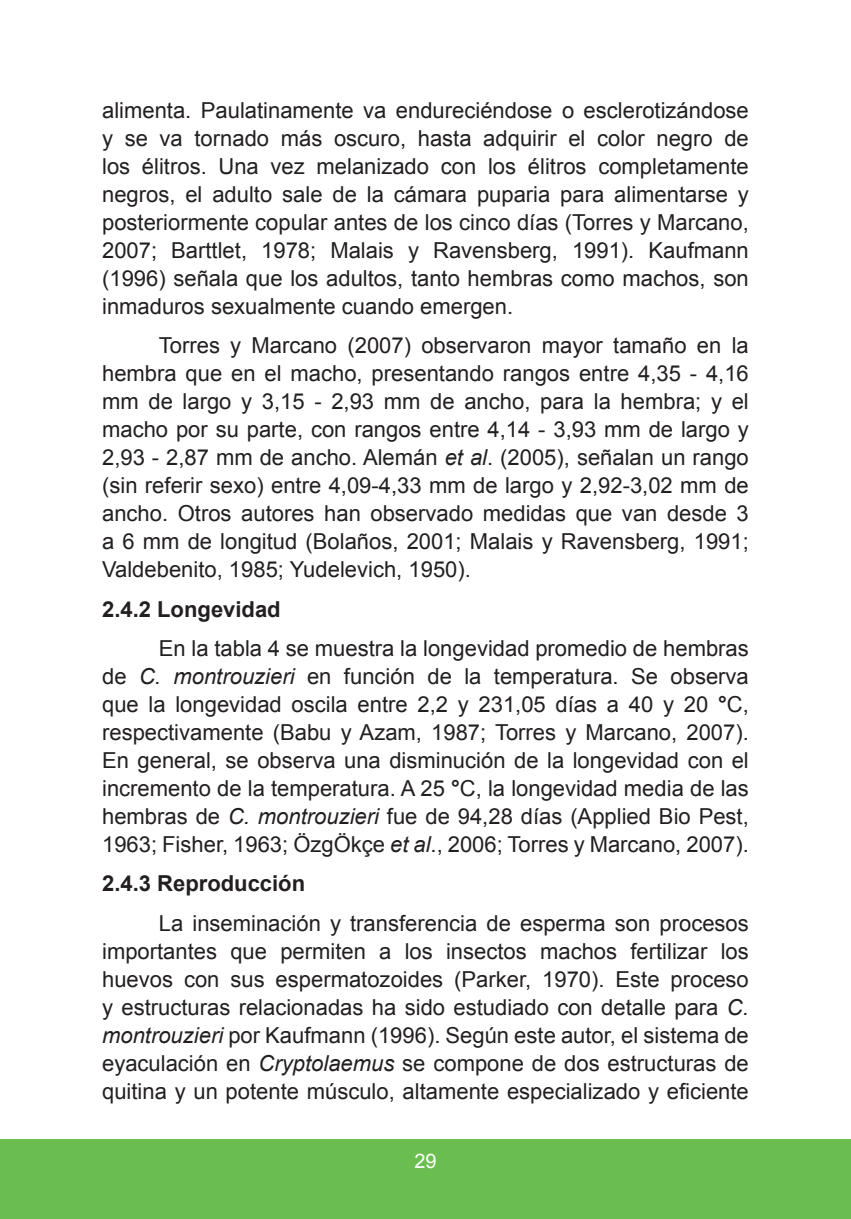
<style>
.page{position:relative;width:851px;height:1219px;background:#fff}
.page>*{position:absolute;margin:0;border:0;box-sizing:border-box;transform-origin:0 0}
.t1{font:22px/28px "Arial";color:#231f20;text-align:justify}
.t2{font:700 22px "Arial";color:#231f20}
.t3{font:20px "Arial";color:#fff}
.s1{font-style:italic}
.s2{font-weight:700}
</style>
<div class="page">
<div style="left:0;top:1140px;width:850px;height:79px;background:#6abe50"></div>
<p class="t1" style="left:102px;top:97px;width:648px">alimenta. Paulatinamente va endureciéndose o esclerotizándose y se va tornado más oscuro, hasta adquirir el color negro de los élitros. Una vez melanizado con los élitros completamente negros, el adulto sale de la cámara puparia para alimentarse y posteriormente copular antes de los cinco días (Torres y Marcano, 2007; Barttlet, 1978; Malais y Ravensberg, 1991). Kaufmann (1996) señala que los adultos, tanto hembras como machos, son inmaduros sexualmente cuando emergen.</p>
<p class="t1" style="left:102px;top:332px;width:648px;text-indent:57px">Torres y Marcano (2007) observaron mayor tamaño en la hembra que en el macho, presentando rangos entre 4,35 - 4,16 mm de largo y 3,15 - 2,93 mm de ancho, para la hembra; y el macho por su parte, con rangos entre 4,14 - 3,93 mm de largo y 2,93 - 2,87 mm de ancho. Alemán <span class="s1">et al</span>. (2005), señalan un rango (sin referir sexo) entre 4,09-4,33 mm de largo y 2,92-3,02 mm de ancho. Otros autores han observado medidas que van desde 3 a 6 mm de longitud (Bolaños, 2001; Malais y Ravensberg, 1991; Valdebenito, 1985; Yudelevich, 1950).</p>
<p class="t2" style="left:102px;top:595px;width:180px">2.4.2 Longevidad</p>
<p class="t1" style="left:102px;top:635px;width:648px;text-indent:57px">En la tabla 4 se muestra la longevidad promedio de hembras de <span class="s1">C. montrouzieri</span> en función de la temperatura. Se observa que la longevidad oscila entre 2,2 y 231,05 días a 40 y 20 <span class="s2">°</span>C, respectivamente (Babu y Azam, 1987; Torres y Marcano, 2007).<br>En general, se observa una disminución de la longevidad con el incremento de la temperatura. A 25 <span class="s2">°</span>C, la longevidad media de las hembras de <span class="s1">C. montrouzieri</span> fue de 94,28 días (Applied Bio Pest, 1963; Fisher, 1963; ÖzgÖkçe <span class="s1">et al</span>., 2006; Torres y Marcano, 2007).</p>
<p class="t2" style="left:102px;top:869px;width:204px">2.4.3 Reproducción</p>
<p class="t1" style="left:102px;top:909px;width:648px;text-indent:57px">La inseminación y transferencia de esperma son procesos importantes que permiten a los insectos machos fertilizar los huevos con sus espermatozoides (Parker, 1970). Este proceso y estructuras relacionadas ha sido estudiado con detalle para <span class="s1">C. montrouzieri</span> por Kaufmann (1996). Según este autor, el sistema de eyaculación en <span class="s1">Cryptolaemus</span> se compone de dos estructuras de quitina y un potente músculo, altamente especializado y eficiente</p>
<p class="t3" style="left:414px;top:1148px;width:24px">29</p>
</div>
